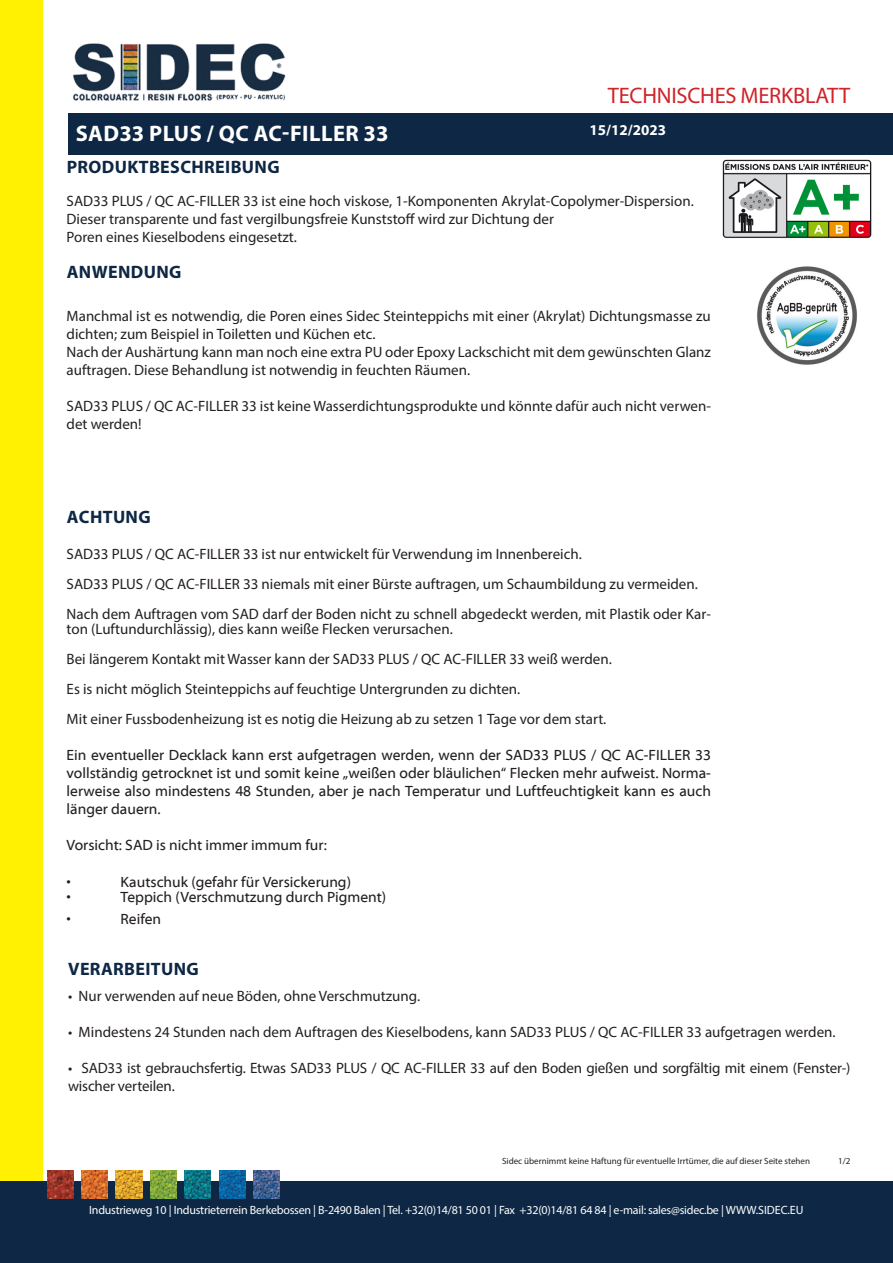
<style>
.page{position:relative;width:893px;height:1263px;background:#fff}
.page>*{position:absolute;margin:0;border:0;box-sizing:border-box;transform-origin:0 0}
.t1{font:700 22.5px "Myriad Pro";letter-spacing:.02em;color:#fff}
.t2{font:22.5px "Myriad Pro";letter-spacing:-.01em;color:#d1232a}
.t3{font:700 18px "Myriad Pro";letter-spacing:.02em;color:#0d2744}
.t4{font:15px/18px "Myriad Pro";color:#231f20}
.t5{font:15px/18px "Myriad Web Pro";color:#231f20;text-align:justify}
.t6{font:700 15px "Myriad Pro";color:#fff}
.t7{font:12px "Myriad Pro";letter-spacing:-.02em;color:#fff}
.t8{font:9px "Myriad Pro";color:#231f20}
</style>
<div class="page">
<div style="left:0;top:0;width:43px;height:1263px;background:#fff101"></div>
<div style="left:0;top:1181px;width:893px;height:82px;background:#0d2744"></div>
<img style="left:47px;top:1170px;width:26px;height:28px">
<img style="left:82px;top:1170px;width:26px;height:28px">
<img style="left:116px;top:1170px;width:26px;height:28px">
<img style="left:150px;top:1170px;width:26px;height:28px">
<img style="left:185px;top:1170px;width:26px;height:28px">
<img style="left:219px;top:1170px;width:26px;height:28px">
<img style="left:253px;top:1170px;width:27px;height:28px">
<div style="left:68px;top:113px;width:825px;height:42px;background:#0d2744"></div>
<img style="left:73px;top:43px;width:213px;height:58px">
<img style="left:723px;top:160px;width:149px;height:78px">
<img style="left:757px;top:266px;width:100px;height:99px">
<p class="t1" style="left:76px;top:119px;width:314px">SAD33 PLUS / QC AC-FILLER 33</p>
<p class="t2" style="left:608px;top:82px;width:244px">TECHNISCHES MERKBLATT</p>
<p class="t6" style="left:589px;top:121px;width:78px">15/12/2023</p>
<p class="t3" style="left:67px;top:156px;width:214px">PRODUKTBESCHREIBUNG</p>
<p class="t4" style="left:67px;top:192px;width:629px">SAD33 PLUS / QC AC-FILLER 33 ist eine hoch viskose, 1-Komponenten Akrylat-Copolymer-Dispersion.</p>
<p class="t4" style="left:67px;top:210px;width:489px">Dieser transparente und fast vergilbungsfreie Kunststoff wird zur Dichtung der</p>
<p class="t4" style="left:67px;top:228px;width:232px">Poren eines Kieselbodens eingesetzt.</p>
<p class="t3" style="left:67px;top:260px;width:116px">ANWENDUNG</p>
<p class="t4" style="left:67px;top:307px;width:646px">Manchmal ist es notwendig, die Poren eines Sidec Steinteppichs mit einer (Akrylat) Dichtungsmasse zu dichten; zum Beispiel in Toiletten und Küchen etc.</p>
<p class="t4" style="left:67px;top:343px;width:646px">Nach der Aushärtung kann man noch eine extra PU oder Epoxy Lackschicht mit dem gewünschten Glanz auftragen. Diese Behandlung ist notwendig in feuchten Räumen.</p>
<p class="t4" style="left:67px;top:397px;width:646px">SAD33 PLUS / QC AC-FILLER 33 ist keine Wasserdichtungsprodukte und könnte dafür auch nicht verwen&shy;det werden!</p>
<p class="t3" style="left:67px;top:505px;width:85px">ACHTUNG</p>
<p class="t4" style="left:67px;top:545px;width:517px">SAD33 PLUS / QC AC-FILLER 33 ist nur entwickelt für Verwendung im Innenbereich.</p>
<p class="t4" style="left:67px;top:575px;width:633px">SAD33 PLUS / QC AC-FILLER 33 niemals mit einer Bürste auftragen, um Schaumbildung zu vermeiden.</p>
<p class="t4" style="left:67px;top:606px;width:646px;line-height:15px">Nach dem Auftragen vom SAD darf der Boden nicht zu schnell abgedeckt werden, mit Plastik oder Kar&shy;ton (Luftundurchlässig), dies kann weiße Flecken verursachen.</p>
<p class="t4" style="left:67px;top:650px;width:547px">Bei längerem Kontakt mit Wasser kann der SAD33 PLUS / QC AC-FILLER 33 weiß werden.</p>
<p class="t4" style="left:67px;top:680px;width:455px">Es is nicht möglich Steinteppichs auf feuchtige Untergrunden zu dichten.</p>
<p class="t4" style="left:67px;top:710px;width:541px">Mit einer Fussbodenheizung ist es notig die Heizung ab zu setzen 1 Tage vor dem start.</p>
<p class="t5" style="left:67px;top:747px;width:646px">Ein eventueller Decklack kann erst aufgetragen werden, wenn der SAD33 PLUS / QC AC-FILLER 33 vollständig getrocknet ist und somit keine „weißen oder bläulichen“ Flecken mehr aufweist. Norma&shy;lerweise also mindestens 48 Stunden, aber je nach Temperatur und Luftfeuchtigkeit kann es auch länger dauern.</p>
<p class="t5" style="left:67px;top:837px;width:262px">Vorsicht: SAD is nicht immer immum fur:</p>
<p class="t5" style="left:67px;top:873px;width:6px">•</p>
<p class="t5" style="left:121px;top:873px;width:232px">Kautschuk (gefahr für Versickerung)</p>
<p class="t5" style="left:67px;top:888px;width:6px">•</p>
<p class="t5" style="left:121px;top:888px;width:267px">Teppich (Verschmutzung durch Pigment)</p>
<p class="t5" style="left:67px;top:910px;width:6px">•</p>
<p class="t5" style="left:121px;top:910px;width:42px">Reifen</p>
<p class="t3" style="left:68px;top:957px;width:132px">VERARBEITUNG</p>
<p class="t4" style="left:68px;top:986px;width:354px">• Nur verwenden auf neue Böden, ohne Verschmutzung.</p>
<p class="t4" style="left:68px;top:1022px;width:769px">• Mindestens 24 Stunden nach dem Auftragen des Kieselbodens, kann SAD33 PLUS / QC AC-FILLER 33 aufgetragen werden.</p>
<p class="t4" style="left:68px;top:1058px;width:784px">• SAD33 ist gebrauchsfertig. Etwas SAD33 PLUS / QC AC-FILLER 33 auf den Boden gießen und sorgfältig mit einem (Fenster-) wischer verteilen.</p>
<p class="t8" style="left:502px;top:1155px;width:309px">Sidec übernimmt keine Haftung für eventuelle Irrtümer, die auf dieser Seite stehen</p>
<p class="t8" style="left:838px;top:1155px;width:14px">1/2</p>
<p class="t7" style="left:89px;top:1202px;width:716px">Industrieweg 10 | Industrieterrein Berkebossen | B-2490 Balen | Tel. +32(0)14/81 50 01 | Fax +32(0)14/81 64 84 | e-mail: sales@sidec.be | WWW.SIDEC.EU</p>
</div>
